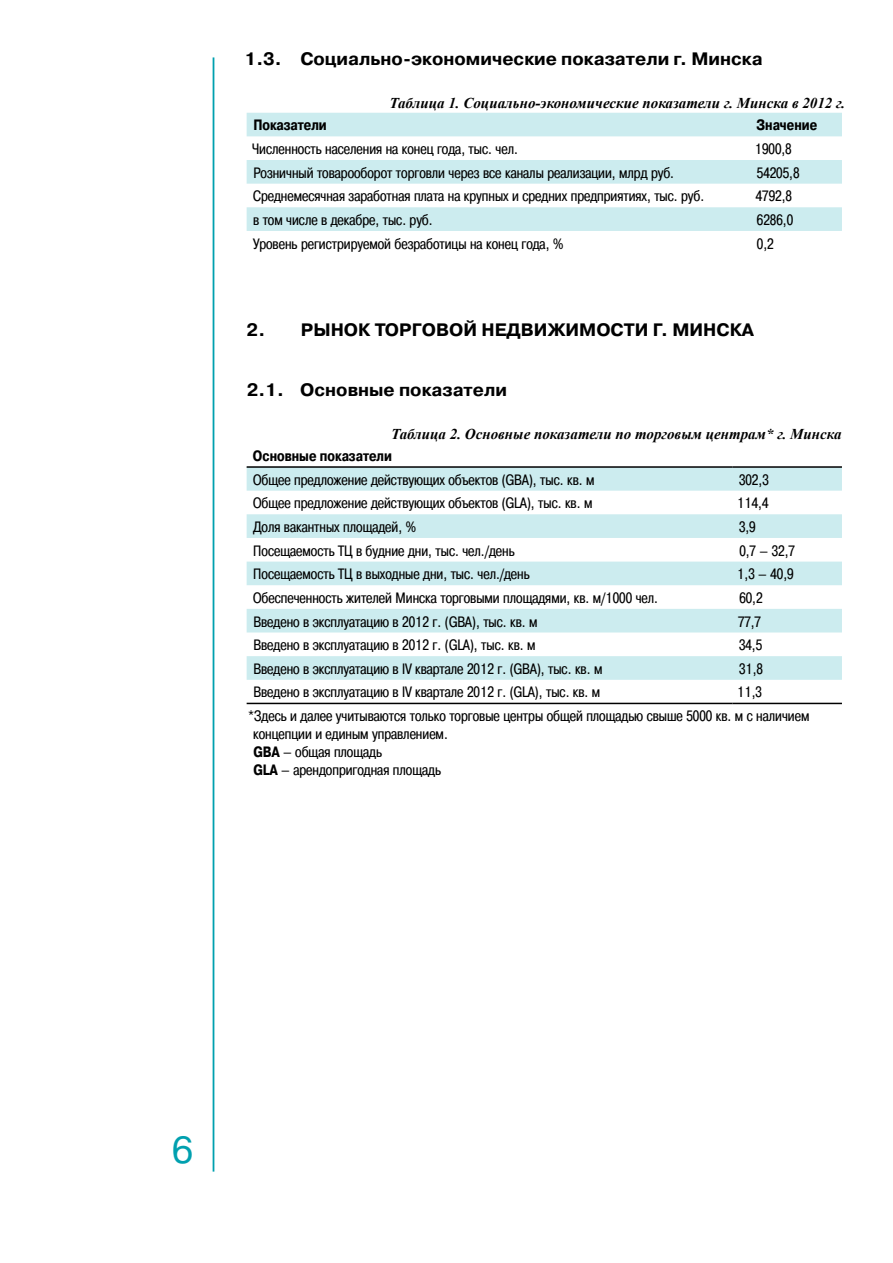
<style>
.page{position:relative;width:893px;height:1263px;background:#fff}
.page>*{position:absolute;margin:0;border:0;box-sizing:border-box;transform-origin:0 0}
.t1{font:37.5px "Pragmatica C";color:#00a0af}
.t2{font:700 18px "Pragmatica C";color:#000}
.t3{font:15px/18px "Pragmatica Cond C";color:#000}
.t4{font:italic 700 15px "Times New Roman";color:#000}
.t5{font:700 15px "Pragmatica Cond C";color:#000}
.s1{font-weight:700}
</style>
<div class="page">
<hr style="left:213px;top:57px;width:1px;height:1114px;background:#00a0af">
<svg style="left:247px;top:113px;width:595px;height:118px;fill:#ccecef"></svg>
<svg style="left:247px;top:468px;width:595px;height:212px;fill:#ccecef"></svg>
<hr style="left:247px;top:466px;width:485px;height:2px;background:#000">
<hr style="left:732px;top:466px;width:110px;height:2px;background:#000">
<hr style="left:247px;top:703px;width:485px;height:1px;background:#000">
<hr style="left:732px;top:703px;width:110px;height:1px;background:#000">
<p class="t2" style="left:245px;top:49px;width:520px">1.3. Социально-экономические показатели г. Минска</p>
<p class="t4" style="left:389px;top:93px;width:457px">Таблица 1. Социально-экономические показатели г. Минска в 2012 г.</p>
<p class="t5" style="left:253px;top:117px;width:75px">Показатели</p>
<p class="t5" style="left:756px;top:117px;width:62px">Значение</p>
<p class="t3" style="left:252px;top:140px;width:267px">Численность населения на конец года, тыс. чел.</p>
<p class="t3" style="left:755px;top:140px;width:39px">1900,8</p>
<p class="t3" style="left:253px;top:163px;width:422px">Розничный товарооборот торговли через все каналы реализации, млрд руб.</p>
<p class="t3" style="left:757px;top:163px;width:44px">54205,8</p>
<p class="t3" style="left:253px;top:187px;width:453px">Среднемесячная заработная плата на крупных и средних предприятиях, тыс. руб.</p>
<p class="t3" style="left:756px;top:187px;width:38px">4792,8</p>
<p class="t3" style="left:253px;top:211px;width:181px">в том числе в декабре, тыс. руб.</p>
<p class="t3" style="left:757px;top:211px;width:38px">6286,0</p>
<p class="t3" style="left:253px;top:234px;width:312px">Уровень регистрируемой безработицы на конец года, %</p>
<p class="t3" style="left:757px;top:234px;width:18px">0,2</p>
<p class="t2" style="left:247px;top:320px;width:508px">2. Рынок торговой недвижимости г. Минска</p>
<p class="t2" style="left:247px;top:379px;width:262px">2.1. Основные показатели</p>
<p class="t4" style="left:391px;top:424px;width:452px">Таблица 2. Основные показатели по торговым центрам* г. Минска</p>
<p class="t5" style="left:253px;top:447px;width:140px">Основные показатели</p>
<p class="t3" style="left:253px;top:470px;width:343px">Общее предложение действующих объектов (GBA), тыс. кв. м</p>
<p class="t3" style="left:739px;top:470px;width:31px">302,3</p>
<p class="t3" style="left:253px;top:494px;width:341px">Общее предложение действующих объектов (GLA), тыс. кв. м</p>
<p class="t3" style="left:737px;top:494px;width:33px">114,4</p>
<p class="t3" style="left:254px;top:518px;width:164px">Доля вакантных площадей, %</p>
<p class="t3" style="left:739px;top:518px;width:18px">3,9</p>
<p class="t3" style="left:253px;top:541px;width:263px">Посещаемость ТЦ в будние дни, тыс. чел./день</p>
<p class="t3" style="left:739px;top:541px;width:57px">0,7 – 32,7</p>
<p class="t3" style="left:253px;top:565px;width:278px">Посещаемость ТЦ в выходные дни, тыс. чел./день</p>
<p class="t3" style="left:737px;top:565px;width:58px">1,3 – 40,9</p>
<p class="t3" style="left:253px;top:589px;width:406px">Обеспеченность жителей Минска торговыми площадями, кв. м/1000 чел.</p>
<p class="t3" style="left:739px;top:589px;width:25px">60,2</p>
<p class="t3" style="left:253px;top:612px;width:286px">Введено в эксплуатацию в 2012 г. (GBA), тыс. кв. м</p>
<p class="t3" style="left:738px;top:612px;width:24px">77,7</p>
<p class="t3" style="left:253px;top:636px;width:284px">Введено в эксплуатацию в 2012 г. (GLA), тыс. кв. м</p>
<p class="t3" style="left:739px;top:636px;width:25px">34,5</p>
<p class="t3" style="left:253px;top:660px;width:351px">Введено в эксплуатацию в IV квартале 2012 г. (GBA), тыс. кв. м</p>
<p class="t3" style="left:739px;top:660px;width:26px">31,8</p>
<p class="t3" style="left:253px;top:683px;width:348px">Введено в эксплуатацию в IV квартале 2012 г. (GLA), тыс. кв. м</p>
<p class="t3" style="left:248px;top:680px;width:563px;line-height:23.7px;text-indent:489px">11,3<br>*Здесь и далее учитываются только торговые центры общей площадью свыше 5000 кв. м с наличием</p>
<p class="t3" style="left:253px;top:725px;width:196px">концепции и единым управлением.<br><span class="s1">GBA</span> – общая площадь<br><span class="s1">GLA</span> – арендопригодная площадь</p>
<h1 class="t1" style="left:172px;top:1129px;width:23px">6</h1>
</div>
